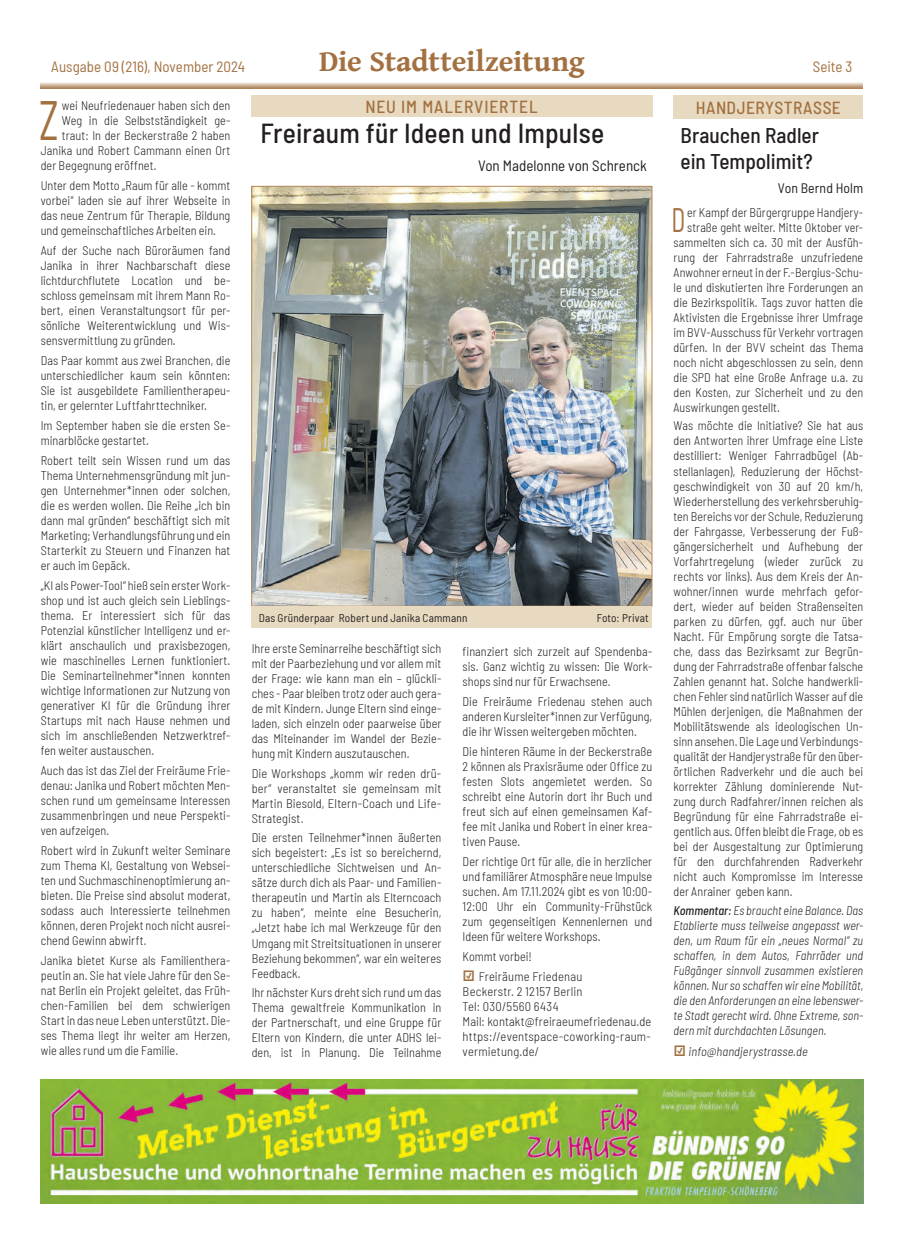
<style>
.page{position:relative;width:904px;height:1241px;background:#fff}
.page>*{position:absolute;margin:0;border:0;box-sizing:border-box;transform-origin:0 0}
.t1{font:semi-condensed 55.38px "Barlow";color:#a37141;scale:.75 1}
.t2{font:semi-condensed 33.88px "Barlow";color:#a37141;scale:.75 1}
.t3{font:700 30px "Gentium Book Basic";letter-spacing:-.01em;color:#a37141}
.t4{font:500 semi-condensed 27.5px "Barlow";letter-spacing:.01em;color:#231f20}
.t5{font:500 semi-condensed 21.25px/26.2px "Barlow";color:#231f20}
.t6{font:500 semi-condensed 17.5px "Barlow";letter-spacing:.04em;color:#a37141}
.t7{font:semi-condensed 15px "Barlow";color:#a37141}
.t8{font:semi-condensed 15px "Barlow";color:#231f20}
.t9{font:semi-condensed 13.75px "Barlow";letter-spacing:.005em;color:#231f20}
.t10{font:300 semi-condensed 12.5px/15px "Barlow";letter-spacing:.005em;color:#231f20;text-align:justify}
.t11{font:italic 300 semi-condensed 12.5px/15px "Barlow";letter-spacing:.005em;color:#231f20;text-align:justify}
.t12{font:semi-condensed 11.25px "Barlow";letter-spacing:.015em;color:#231f20}
.s1{font-family:"Europa";font-weight:700;font-stretch:normal;font-size:15px;color:#a37141}
.s2{font-weight:500}
.s3{font-family:"Europa";font-weight:700;font-style:normal;font-stretch:normal;font-size:15px;color:#a37141}
</style>
<div class="page">
<div style="left:251px;top:96px;width:401px;height:21px;background:#e8dac1"></div>
<img style="left:253px;top:188px;width:397px;height:416px">
<div style="left:252px;top:606px;width:400px;height:21px;background:#e8dac1"></div>
<svg style="left:41px;top:82px;width:822px;height:7px;background:#ceb49b"></svg>
<img style="left:41px;top:1079px;width:822px;height:124px">
<div style="left:673px;top:96px;width:190px;height:23px;background:#e8dac1"></div>
<p class="t7" style="left:51px;top:56px;width:195px">Ausgabe 09 (216), November 2024</p>
<h3 class="t3" style="left:319px;top:38px;width:267px">Die Stadtteilzeitung</h3>
<h1 class="t1" style="left:39px;top:80px;width:28px">Z</h1>
<p class="t10" style="left:62px;top:97px;width:170px">wei Neufriedenauer haben sich den</p>
<p class="t10" style="left:62px;top:112px;width:170px">Weg in die Selbstständigkeit ge-</p>
<p class="t10" style="left:62px;top:127px;width:170px">traut: In der Beckerstraße 2 haben</p>
<p class="t10" style="left:41px;top:142px;width:191px">Janika und Robert Cammann einen Ort</p>
<p class="t10" style="left:41px;top:157px;width:117px">der Begegnung eröffnet.</p>
<p class="t10" style="left:41px;top:177px;width:191px">Unter dem Motto „Raum für alle - kommt vorbei“ laden sie auf ihrer Webseite in das neue Zentrum für Therapie, Bildung und gemeinschaftliches Arbeiten ein.</p>
<p class="t10" style="left:41px;top:242px;width:191px">Auf der Suche nach Büroräumen fand Janika in ihrer Nachbarschaft diese lichtdurchflutete Location und be&shy;schloss gemeinsam mit ihrem Mann Ro&shy;bert, einen Veranstaltungsort für per&shy;sönliche Weiterentwicklung und Wis&shy;sensvermittlung zu gründen.</p>
<p class="t10" style="left:41px;top:352px;width:191px">Das Paar kommt aus zwei Branchen, die unterschiedlicher kaum sein könnten:<br>Sie ist ausgebildete Familientherapeu&shy;tin, er gelernter Luftfahrttechniker.</p>
<p class="t10" style="left:41px;top:417px;width:191px">Im September haben sie die ersten Se&shy;minarblöcke gestartet.</p>
<p class="t10" style="left:41px;top:452px;width:191px">Robert teilt sein Wissen rund um das Thema Unternehmensgründung mit jun&shy;gen Unternehmer*innen oder solchen, die es werden wollen. Die Reihe „ich bin dann mal gründen“ beschäftigt sich mit Marketing; Verhandlungsführung und ein Starterkit zu Steuern und Finanzen hat er auch im Gepäck.</p>
<p class="t10" style="left:41px;top:577px;width:191px">„KI als Power-Tool“ hieß sein erster Work&shy;shop und ist auch gleich sein Lieblings&shy;thema. Er interessiert sich für das Potenzial künstlicher Intelligenz und er&shy;klärt anschaulich und praxisbezogen, wie maschinelles Lernen funktioniert.<br>Die Seminarteilnehmer*innen konnten wichtige Informationen zur Nutzung von generativer KI für die Gründung ihrer Startups mit nach Hause nehmen und sich im anschließenden Netzwerktref&shy;fen weiter austauschen.</p>
<p class="t10" style="left:41px;top:762px;width:191px">Auch das ist das Ziel der Freiräume Frie&shy;denau: Janika und Robert möchten Men&shy;schen rund um gemeinsame Interessen zusammenbringen und neue Perspekti&shy;ven aufzeigen.</p>
<p class="t10" style="left:41px;top:842px;width:191px">Robert wird in Zukunft weiter Seminare zum Thema KI, Gestaltung von Websei&shy;ten und Suchmaschinenoptimierung an&shy;bieten. Die Preise sind absolut moderat, sodass auch Interessierte teilnehmen können, deren Projekt noch nicht ausrei&shy;chend Gewinn abwirft.</p>
<p class="t10" style="left:41px;top:952px;width:191px">Janika bietet Kurse als Familienthera&shy;peutin an. Sie hat viele Jahre für den Se&shy;nat Berlin ein Projekt geleitet, das Früh&shy;chen-Familien bei dem schwierigen Start in das neue Leben unterstützt. Die&shy;ses Thema liegt ihr weiter am Herzen, wie alles rund um die Familie.</p>
<h3 class="t6" style="left:365px;top:94px;width:174px">NEU IM MALERVIERTEL</h3>
<h3 class="t4" style="left:260px;top:114px;width:345px">Freiraum für Ideen und Impulse</h3>
<p class="t8" style="left:478px;top:155px;width:170px">Von Madelonne von Schrenck</p>
<p class="t12" style="left:259px;top:609px;width:210px">Das Gründerpaar Robert und Janika Cammann</p>
<p class="t12" style="left:596px;top:609px;width:53px">Foto: Privat</p>
<p class="t10" style="left:252px;top:640px;width:191px">Ihre erste Seminarreihe beschäftigt sich mit der Paarbeziehung und vor allem mit der Frage: wie kann man ein – glückli&shy;ches - Paar bleiben trotz oder auch gera&shy;de mit Kindern. Junge Eltern sind einge&shy;laden, sich einzeln oder paarweise über das Miteinander im Wandel der Bezie&shy;hung mit Kindern auszutauschen.</p>
<p class="t10" style="left:252px;top:764px;width:191px">Die Workshops „komm wir reden drü&shy;ber“ veranstaltet sie gemeinsam mit Martin Biesold, Eltern-Coach und Life-Strategist.</p>
<p class="t10" style="left:252px;top:829px;width:191px">Die ersten Teilnehmer*innen äußerten sich begeistert: „Es ist so bereichernd, unterschiedliche Sichtweisen und An&shy;sätze durch dich als Paar- und Familien&shy;therapeutin und Martin als Elterncoach zu haben“, meinte eine Besucherin, „Jetzt habe ich mal Werkzeuge für den Umgang mit Streitsituationen in unserer Beziehung bekommen“, war ein weiteres Feedback.</p>
<p class="t10" style="left:252px;top:984px;width:191px">Ihr nächster Kurs dreht sich rund um das Thema gewaltfreie Kommunikation in der Partnerschaft, und eine Gruppe für Eltern von Kindern, die unter ADHS lei&shy;den, ist in Planung. Die Teilnahme</p>
<p class="t10" style="left:462px;top:642px;width:191px">finanziert sich zurzeit auf Spendenba&shy;sis. Ganz wichtig zu wissen: Die Work&shy;shops sind nur für Erwachsene.</p>
<p class="t10" style="left:462px;top:692px;width:191px">Die Freiräume Friedenau stehen auch anderen Kursleiter*innen zur Verfügung, die ihr Wissen weitergeben möchten.</p>
<p class="t10" style="left:462px;top:742px;width:191px">Die hinteren Räume in der Beckerstraße 2 können als Praxisräume oder Office zu festen Slots angemietet werden. So schreibt eine Autorin dort ihr Buch und freut sich auf einen gemeinsamen Kaf&shy;fee mit Janika und Robert in einer krea&shy;tiven Pause.</p>
<p class="t10" style="left:462px;top:852px;width:191px">Der richtige Ort für alle, die in herzlicher und familiärer Atmosphäre neue Impulse suchen. Am 17.11.2024 gibt es von 10:00- 12:00 Uhr ein Community-Frühstück zum gegenseitigen Kennenlernen und Ideen für weitere Workshops.</p>
<p class="t10" style="left:462px;top:947px;width:71px">Kommt vorbei!</p>
<p class="t10" style="left:462px;top:967px;width:190px;text-align:left"><span class="s1">☑</span> Freiräume Friedenau<br>Beckerstr. 2 12157 Berlin<br>Tel: 030/5560 6434<br>Mail: kontakt@freiraeumefriedenau.de https://eventspace-coworking-raum&shy;vermietung.de/</p>
<p class="t7" style="left:812px;top:56px;width:41px">Seite 3</p>
<h3 class="t6" style="left:695px;top:95px;width:147px">HANDJERYSTRASSE</h3>
<h3 class="t5" style="left:680px;top:120px;width:140px">Brauchen Radler ein Tempolimit?</h3>
<p class="t9" style="left:778px;top:178px;width:87px">Von Bernd Holm</p>
<h2 class="t2" style="left:671px;top:195px;width:20px">D</h2>
<p class="t10" style="left:687px;top:204px;width:177px">er Kampf der Bürgergruppe Handjery-</p>
<p class="t10" style="left:687px;top:219px;width:177px">straße geht weiter. Mitte Oktober ver-</p>
<p class="t10" style="left:673px;top:234px;width:191px">sammelten sich ca. 30 mit der Ausfüh-</p>
<p class="t10" style="left:673px;top:249px;width:191px">rung der Fahrradstraße unzufriedene</p>
<p class="t10" style="left:673px;top:264px;width:191px">Anwohner erneut in der F.-Bergius-Schu-</p>
<p class="t10" style="left:673px;top:279px;width:191px">le und diskutierten ihre Forderungen an</p>
<p class="t10" style="left:673px;top:294px;width:191px">die Bezirkspolitik. Tags zuvor hatten die</p>
<p class="t10" style="left:673px;top:309px;width:191px">Aktivisten die Ergebnisse ihrer Umfrage</p>
<p class="t10" style="left:673px;top:324px;width:191px">im BVV-Ausschuss für Verkehr vortragen</p>
<p class="t10" style="left:673px;top:339px;width:191px">dürfen. In der BVV scheint das Thema</p>
<p class="t10" style="left:673px;top:354px;width:191px">noch nicht abgeschlossen zu sein, denn</p>
<p class="t10" style="left:673px;top:369px;width:191px">die SPD hat eine Große Anfrage u.a. zu</p>
<p class="t10" style="left:673px;top:384px;width:191px">den Kosten, zur Sicherheit und zu den</p>
<p class="t10" style="left:673px;top:399px;width:108px">Auswirkungen gestellt.</p>
<p class="t10" style="left:673px;top:417px;width:191px">Was möchte die Initiative? Sie hat aus den Antworten ihrer Umfrage eine Liste destilliert: Weniger Fahrradbügel (Ab&shy;stellanlagen), Reduzierung der Höchst&shy;geschwindigkeit von 30 auf 20 km/h, Wiederherstellung des verkehrsberuhig&shy;ten Bereichs vor der Schule, Reduzierung der Fahrgasse, Verbesserung der Fuß&shy;gängersicherheit und Aufhebung der Vorfahrtregelung (wieder zurück zu rechts vor links). Aus dem Kreis der An&shy;wohner/innen wurde mehrfach gefor&shy;dert, wieder auf beiden Straßenseiten parken zu dürfen, ggf. auch nur über Nacht. Für Empörung sorgte die Tatsa&shy;che, dass das Bezirksamt zur Begrün&shy;dung der Fahrradstraße offenbar falsche Zahlen genannt hat. Solche handwerkli&shy;chen Fehler sind natürlich Wasser auf die Mühlen derjenigen, die Maßnahmen der Mobilitätswende als ideologischen Un&shy;sinn ansehen. Die Lage und Verbindungs&shy;qualität der Handjerystraße für den über&shy;örtlichen Radverkehr und die auch bei korrekter Zählung dominierende Nut&shy;zung durch Radfahrer/innen reichen als Begründung für eine Fahrradstraße ei&shy;gentlich aus. Offen bleibt die Frage, ob es bei der Ausgestaltung zur Optimierung für den durchfahrenden Radverkehr nicht auch Kompromisse im Interesse der Anrainer geben kann.</p>
<p class="t11" style="left:673px;top:901px;width:191px"><span class="s2">Kommentar:</span> Es braucht eine Balance. Das Etablierte muss teilweise angepasst wer&shy;den, um Raum für ein „neues Normal“ zu schaffen, in dem Autos, Fahrräder und Fußgänger sinnvoll zusammen existieren können. Nur so schaffen wir eine Mobilität, die den Anforderungen an eine lebenswer&shy;te Stadt gerecht wird. Ohne Extreme, son&shy;dern mit durchdachten Lösungen.</p>
<p class="t11" style="left:673px;top:1042px;width:136px"><span class="s3">☑</span> info@handjerystrasse.de</p>
</div>
